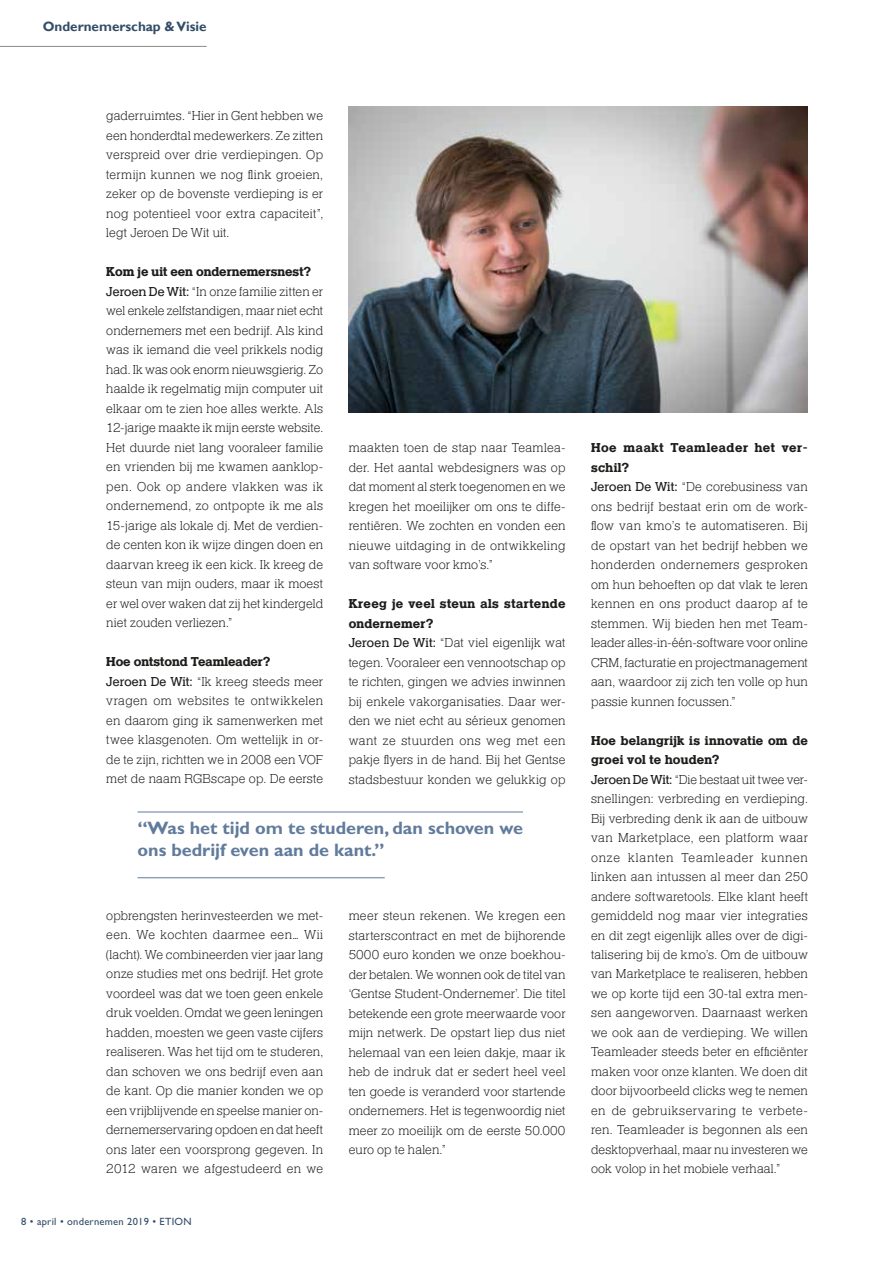
<style>
.page{position:relative;width:893px;height:1263px;background:#fff}
.page>*{position:absolute;margin:0;border:0;box-sizing:border-box;transform-origin:0 0}
.t1{font:700 18px/22.5px "Gill Sans Std";color:#617b9c}
.t2{font:300 13.5px/19.5px "Helserif";letter-spacing:.01em;color:#1d1d1b}
.t3{font:700 13.5px "Gill Sans";color:#334d68}
.t4{font:10.5px "Gill Sans Std";letter-spacing:.025em;color:#334d68}
.s1{font-weight:700}
.s2{font-family:"Helserif Boo";font-weight:400}
</style>
<div class="page">
<hr style="left:0;top:46px;width:207px;height:1px;background:#8b8a8c">
<img style="left:349px;top:106px;width:459px;height:306px">
<hr style="left:137px;top:812px;width:386px;height:1px;background:#617b9c">
<hr style="left:137px;top:877px;width:248px;height:1px;background:#617b9c">
<p class="t3" style="left:43px;top:18px;width:165px">Ondernemerschap &amp; Visie</p>
<p class="t2" style="left:106px;top:107px;width:218px;text-align:justify">gaderruimtes. “Hier in Gent hebben we een honderdtal medewerkers. Ze zitten verspreid over drie verdiepingen. Op termijn kunnen we nog flink groeien, zeker op de bovenste verdieping is er nog potentieel voor extra capaciteit”, legt Jeroen De Wit uit.</p>
<p class="t2" style="left:106px;top:263px;width:218px"><span class="s1">Kom je uit een ondernemersnest?<br></span><span class="s2">Jeroen De Wit:</span> “In onze familie zitten er wel enkele zelfstandigen, maar niet echt ondernemers met een bedrijf. Als kind was ik iemand die veel prikkels nodig had. Ik was ook enorm nieuwsgierig. Zo haalde ik regelmatig mijn computer uit elkaar om te zien hoe alles werkte. Als 12-jarige maakte ik mijn eerste website.<br>Het duurde niet lang vooraleer familie en vrienden bij me kwamen aanklop&shy;pen. Ook op andere vlakken was ik ondernemend, zo ontpopte ik me als 15-jarige als lokale dj. Met de verdien&shy;de centen kon ik wijze dingen doen en daarvan kreeg ik een kick. Ik kreeg de steun van mijn ouders, maar ik moest er wel over waken dat zij het kindergeld niet zouden verliezen.”</p>
<p class="t2" style="left:106px;top:653px;width:218px"><span class="s1">Hoe ontstond Teamleader?<br></span><span class="s2">Jeroen De Wit:</span> “Ik kreeg steeds meer vragen om websites te ontwikkelen en daarom ging ik samenwerken met twee klasgenoten. Om wettelijk in or&shy;de te zijn, richtten we in 2008 een VOF met de naam RGBscape op. De eerste</p>
<p class="t2" style="left:349px;top:438px;width:218px;text-align:justify">maakten toen de stap naar Teamlea&shy;der. Het aantal webdesigners was op dat moment al sterk toegenomen en we kregen het moeilijker om ons te diffe&shy;rentiëren. We zochten en vonden een nieuwe uitdaging in de ontwikkeling van software voor kmo’s.”</p>
<p class="t2" style="left:349px;top:594px;width:218px"><span class="s1">Kreeg je veel steun als startende ondernemer?<br></span><span class="s2">Jeroen De Wit:</span> “Dat viel eigenlijk wat tegen. Vooraleer een vennootschap op te richten, gingen we advies inwinnen bij enkele vakorganisaties. Daar wer&shy;den we niet echt au sérieux genomen want ze stuurden ons weg met een pakje flyers in de hand. Bij het Gentse stadsbestuur konden we gelukkig op</p>
<h1 class="t1" style="left:137px;top:816px;width:387px">“Was het tijd om te studeren, dan schoven we ons bedrijf even aan de kant.”</h1>
<p class="t2" style="left:106px;top:906px;width:218px;text-align:justify">opbrengsten herinvesteerden we met&shy;een. We kochten daarmee een… Wii (lacht). We combineerden vier jaar lang onze studies met ons bedrijf. Het grote voordeel was dat we toen geen enkele druk voelden. Omdat we geen leningen hadden, moesten we geen vaste cijfers realiseren. Was het tijd om te studeren, dan schoven we ons bedrijf even aan de kant. Op die manier konden we op een vrijblijvende en speelse manier on&shy;dernemerservaring opdoen en dat heeft ons later een voorsprong gegeven. In 2012 waren we afgestudeerd en we</p>
<p class="t4" style="left:21px;top:1216px;width:172px">8 • april • ondernemen 2019 • ETION</p>
<p class="t2" style="left:349px;top:906px;width:218px;text-align:justify">meer steun rekenen. We kregen een starterscontract en met de bijhorende 5000 euro konden we onze boekhou&shy;der betalen. We wonnen ook de titel van ‘Gentse Student-Ondernemer’. Die titel betekende een grote meerwaarde voor mijn netwerk. De opstart liep dus niet helemaal van een leien dakje, maar ik heb de indruk dat er sedert heel veel ten goede is veranderd voor startende ondernemers. Het is tegenwoordig niet meer zo moeilijk om de eerste 50.000 euro op te halen.”</p>
<p class="t2" style="left:591px;top:438px;width:218px"><span class="s1">Hoe maakt Teamleader het ver&shy;schil?<br></span><span class="s2">Jeroen De Wit:</span> “De corebusiness van ons bedrijf bestaat erin om de work&shy;flow van kmo’s te automatiseren. Bij de opstart van het bedrijf hebben we honderden ondernemers gesproken om hun behoeften op dat vlak te leren kennen en ons product daarop af te stemmen. Wij bieden hen met Team&shy;leader alles-in-één-software voor online<br>CRM, facturatie en projectmanagement aan, waardoor zij zich ten volle op hun passie kunnen focussen.”</p>
<p class="t2" style="left:591px;top:731px;width:218px"><span class="s1">Hoe belangrijk is innovatie om de groei vol te houden?<br></span><span class="s2">Jeroen De Wit:</span> “Die bestaat uit twee ver&shy;snellingen: verbreding en verdieping.<br>Bij verbreding denk ik aan de uitbouw van Marketplace, een platform waar onze klanten Teamleader kunnen linken aan intussen al meer dan 250 andere softwaretools. Elke klant heeft gemiddeld nog maar vier integraties en dit zegt eigenlijk alles over de digi&shy;talisering bij de kmo’s. Om de uitbouw van Marketplace te realiseren, hebben we op korte tijd een 30-tal extra men&shy;sen aangeworven. Daarnaast werken we ook aan de verdieping. We willen Teamleader steeds beter en efficiënter maken voor onze klanten. We doen dit door bijvoorbeeld clicks weg te nemen en de gebruikservaring te verbete&shy;ren. Teamleader is begonnen als een desktopverhaal, maar nu investeren we ook volop in het mobiele verhaal.”</p>
</div>
